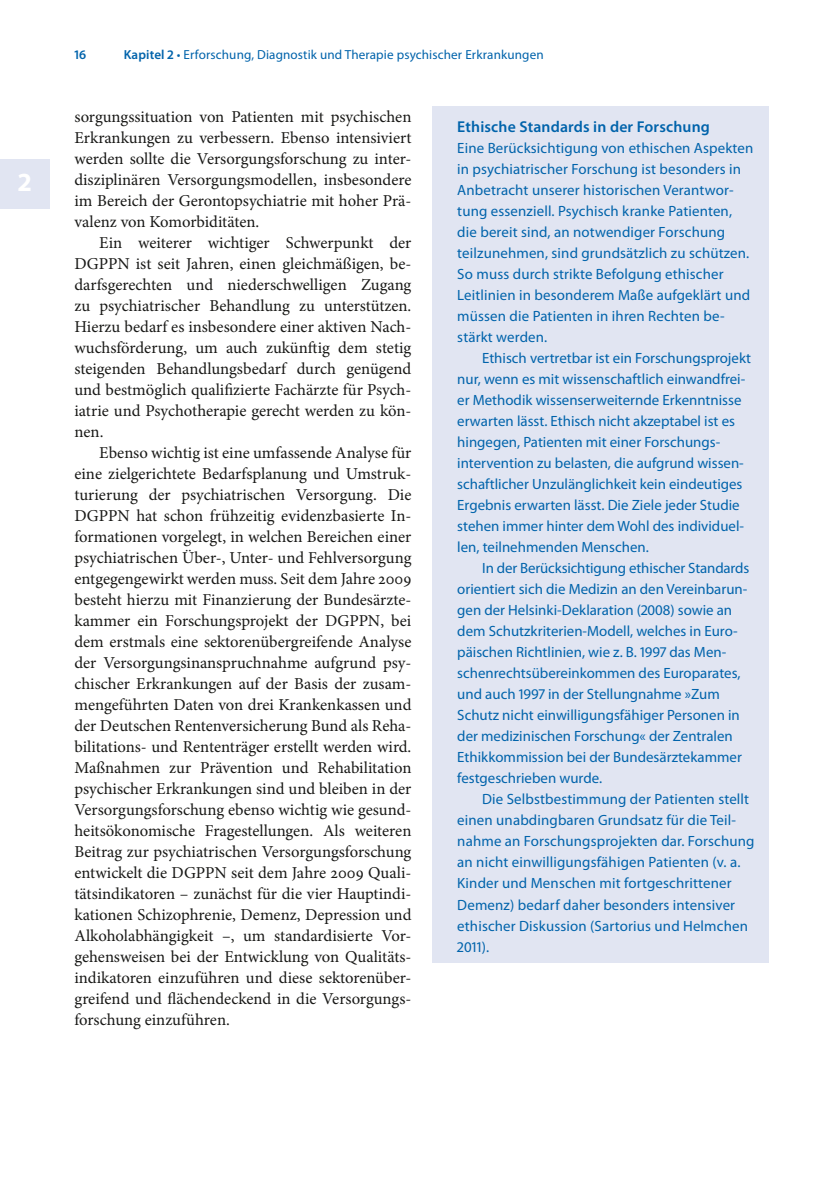
<style>
.page{position:relative;width:834px;height:1191px;background:#fff}
.page>*{position:absolute;margin:0;border:0;box-sizing:border-box;transform-origin:0 0}
.t1{font:700 26.25px "Myriad Pro";color:#fff}
.t2{font:16.62px/21px "Minion Pro";color:#181816;text-align:justify}
.t3{font:600 15.75px "Myriad Pro";letter-spacing:.01em;color:#0063ab}
.t4{font:14.88px/21px "Myriad Pro";color:#0063ab}
.t5{font:13.12px "Myriad Pro";letter-spacing:.01em;color:#0063ab}
.t6{font:600 13.12px "Myriad Pro";color:#0063ab}
.s1{font-weight:600}
</style>
<div class="page">
<div style="left:432px;top:107px;width:337px;height:855px;background:#e1e5f2"></div>
<div style="left:0;top:159px;width:50px;height:49px;background:#e1e5f2"></div>
<h1 class="t1" style="left:18px;top:165px;width:14px">2</h1>
<p class="t6" style="left:74px;top:46px;width:13px">16</p>
<p class="t5" style="left:124px;top:46px;width:421px"><span class="s1">Kapitel 2</span> • Erforschung, Diagnostik und Therapie psychischer Erkrankungen</p>
<p class="t2" style="left:74px;top:106px;width:338px">sorgungssituation von Patienten mit psychischen Erkrankungen zu verbessern. Ebenso intensiviert werden sollte die Versorgungsforschung zu inter&shy;disziplinären Versorgungsmodellen, insbesondere im Bereich der Gerontopsychiatrie mit hoher Prä&shy;valenz von Komorbiditäten.</p>
<p class="t2" style="left:74px;top:232px;width:338px;text-indent:25px">Ein weiterer wichtiger Schwerpunkt der DGPPN ist seit Jahren, einen gleichmäßigen, be&shy;darfsgerechten und niederschwelligen Zugang zu psychiatrischer Behandlung zu unterstützen.<br>Hierzu bedarf es insbesondere einer aktiven Nach&shy;wuchsförderung, um auch zukünftig dem stetig steigenden Behandlungsbedarf durch genügend und bestmöglich qualifizierte Fachärzte für Psych&shy;iatrie und Psychotherapie gerecht werden zu kön&shy;nen.</p>
<p class="t2" style="left:74px;top:442px;width:338px;text-indent:25px">Ebenso wichtig ist eine umfassende Analyse für eine zielgerichtete Bedarfsplanung und Umstruk&shy;turierung der psychiatrischen Versorgung. Die DGPPN hat schon frühzeitig evidenzbasierte In&shy;formationen vorgelegt, in welchen Bereichen einer psychiatrischen Über-, Unter- und Fehlversorgung entgegengewirkt werden muss. Seit dem Jahre 2009 besteht hierzu mit Finanzierung der Bundesärzte&shy;kammer ein Forschungsprojekt der DGPPN, bei dem erstmals eine sektorenübergreifende Analyse der Versorgungsinanspruchnahme aufgrund psy&shy;chischer Erkrankungen auf der Basis der zusam&shy;mengeführten Daten von drei Krankenkassen und der Deutschen Rentenversicherung Bund als Reha&shy;bilitations- und Rententräger erstellt werden wird.<br>Maßnahmen zur Prävention und Rehabilitation psychischer Erkrankungen sind und bleiben in der Versorgungsforschung ebenso wichtig wie gesund&shy;heitsökonomische Fragestellungen. Als weiteren Beitrag zur psychiatrischen Versorgungsforschung entwickelt die DGPPN seit dem Jahre 2009 Quali&shy;tätsindikatoren – zunächst für die vier Hauptindi&shy;kationen Schizophrenie, Demenz, Depression und Alkoholabhängigkeit –, um standardisierte Vor&shy;gehensweisen bei der Entwicklung von Qualitäts&shy;indikatoren einzuführen und diese sektorenüber&shy;greifend und flächendeckend in die Versorgungs&shy;forschung einzuführen.</p>
<p class="t3" style="left:457px;top:117px;width:254px">Ethische Standards in der Forschung</p>
<p class="t4" style="left:457px;top:137px;width:297px">Eine Berücksichtigung von ethischen Aspekten in psychiatrischer Forschung ist besonders in Anbetracht unserer historischen Verantwor&shy;tung essenziell. Psychisch kranke Patienten, die bereit sind, an notwendiger Forschung teilzunehmen, sind grundsätzlich zu schützen.<br>So muss durch strikte Befolgung ethischer Leitlinien in besonderem Maße aufgeklärt und müssen die Patienten in ihren Rechten be&shy;stärkt werden.</p>
<p class="t4" style="left:457px;top:347px;width:295px;text-indent:25px">Ethisch vertretbar ist ein Forschungsprojekt nur, wenn es mit wissenschaftlich einwandfrei&shy;er Methodik wissenserweiternde Erkenntnisse erwarten lässt. Ethisch nicht akzeptabel ist es hingegen, Patienten mit einer Forschungs&shy;intervention zu belasten, die aufgrund wissen&shy;schaftlicher Unzulänglichkeit kein eindeutiges Ergebnis erwarten lässt. Die Ziele jeder Studie stehen immer hinter dem Wohl des individuel---- len, teilnehmenden Menschen.</p>
<p class="t4" style="left:457px;top:557px;width:293px;text-indent:25px">In der Berücksichtigung ethischer Standards orientiert sich die Medizin an den Vereinbarun&shy;gen der Helsinki-Deklaration (2008) sowie an dem Schutzkriterien-Modell, welches in Euro&shy;päischen Richtlinien, wie z. B. 1997 das Men&shy;schenrechtsübereinkommen des Europarates, und auch 1997 in der Stellungnahme »Zum Schutz nicht einwilligungsfähiger Personen in der medizinischen Forschung« der Zentralen Ethikkommission bei der Bundesärztekammer festgeschrieben wurde.</p>
<p class="t4" style="left:457px;top:788px;width:299px;text-indent:25px">Die Selbstbestimmung der Patienten stellt einen unabdingbaren Grundsatz für die Teil&shy;nahme an Forschungsprojekten dar. Forschung an nicht einwilligungsfähigen Patienten (v. a.<br>Kinder und Menschen mit fortgeschrittener Demenz) bedarf daher besonders intensiver ethischer Diskussion (Sartorius und Helmchen 2011).</p>
</div>
